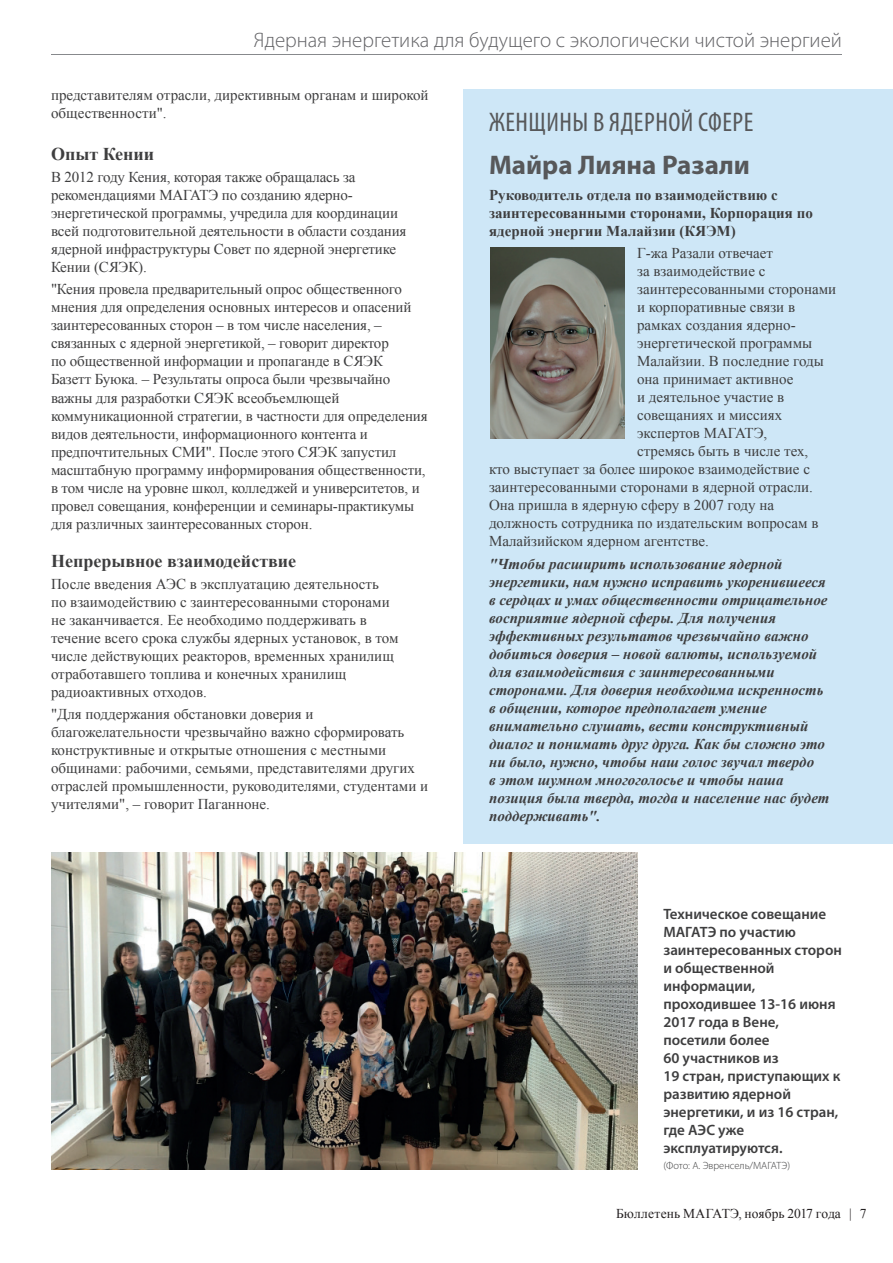
<style>
.page{position:relative;width:893px;height:1263px;background:#fff}
.page>*{position:absolute;margin:0;border:0;box-sizing:border-box;transform-origin:0 0}
.t1{font:condensed 27px "Myriad Pro";letter-spacing:.02em;color:#57585a}
.t2{font:700 27px "Myriad Pro";color:#57585a}
.t3{font:300 21px "Myriad Pro";color:#636366}
.t4{font:700 18px "Times New Roman";color:#3e3e3f}
.t5{font:15px/18px "Times New Roman";letter-spacing:-.01em;color:#3e3e3f}
.t6{font:italic 700 15px/18px "Times New Roman";color:#3e3e3f}
.t7{font:600 15px/18px "Myriad Pro";color:#3e3e3f}
.t8{font:700 15px/18px "Times New Roman";color:#3e3e3f}
.t9{font:13.5px "Times New Roman";letter-spacing:.005em;color:#231f20}
.t10{font:300 10.5px "Myriad Pro";color:#3e3e3f}
</style>
<div class="page">
<img style="left:51px;top:853px;width:587px;height:316px">
<hr style="left:51px;top:54px;width:791px;height:1px;background:#87898c">
<div style="left:463px;top:89px;width:430px;height:755px;background:#cee7f7"></div>
<img style="left:490px;top:248px;width:134px;height:190px">
<h2 class="t3" style="left:254px;top:27px;width:589px">Ядерная энергетика для будущего с экологически чистой энергией</h2>
<p class="t5" style="left:51px;top:85px;width:379px">представителям отрасли, директивным органам и широкой общественности".</p>
<p class="t4" style="left:51px;top:141px;width:105px">Опыт Кении</p>
<p class="t5" style="left:51px;top:168px;width:357px">В 2012 году Кения, которая также обращалась за рекомендациями МАГАТЭ по созданию ядерно&shy;энергетической программы, учредила для координации всей подготовительной деятельности в области создания ядерной инфраструктуры Совет по ядерной энергетике Кении (СЯЭК).</p>
<p class="t5" style="left:51px;top:280px;width:378px">"Кения провела предварительный опрос общественного мнения для определения основных интересов и опасений заинтересованных сторон – в том числе населения, – связанных с ядерной энергетикой, – говорит директор<br>по общественной информации и пропаганде в СЯЭК<br>Базетт Буюка. – Результаты опроса были чрезвычайно важны для разработки СЯЭК всеобъемлющей коммуникационной стратегии, в частности для определения видов деятельности, информационного контента и предпочтительных СМИ". После этого СЯЭК запустил масштабную программу информирования общественности, в том числе на уровне школ, колледжей и университетов, и провел совещания, конференции и семинары-практикумы для различных заинтересованных сторон.</p>
<p class="t4" style="left:51px;top:548px;width:247px">Непрерывное взаимодействие</p>
<p class="t5" style="left:51px;top:574px;width:349px">После введения АЭС в эксплуатацию деятельность<br>по взаимодействию с заинтересованными сторонами не заканчивается. Ее необходимо поддерживать в течение всего срока службы ядерных установок, в том числе действующих реакторов, временных хранилищ отработавшего топлива и конечных хранилищ радиоактивных отходов.</p>
<p class="t5" style="left:51px;top:705px;width:379px">"Для поддержания обстановки доверия и благожелательности чрезвычайно важно сформировать конструктивные и открытые отношения с местными общинами: рабочими, семьями, представителями других отраслей промышленности, руководителями, студентами и учителями", – говорит Паганноне.</p>
<h1 class="t1" style="left:489px;top:106px;width:266px">ЖЕНЩИНЫ В ЯДЕРНОЙ СФЕРЕ</h1>
<h1 class="t2" style="left:489px;top:147px;width:262px">Майра Лияна Разали</h1>
<p class="t8" style="left:489px;top:186px;width:325px">Руководитель отдела по взаимодействию с заинтересованными сторонами, Корпорация по ядерной энергии Малайзии (КЯЭМ)</p>
<p class="t5" style="left:637px;top:244px;width:137px">Г-жа Разали отвечает</p>
<p class="t5" style="left:637px;top:262px;width:130px">за взаимодействие с</p>
<p class="t5" style="left:637px;top:280px;width:201px">заинтересованными сторонами</p>
<p class="t5" style="left:637px;top:298px;width:160px">и корпоративные связи в</p>
<p class="t5" style="left:637px;top:316px;width:160px">рамках создания ядерно-</p>
<p class="t5" style="left:637px;top:334px;width:177px">энергетической программы</p>
<p class="t5" style="left:637px;top:352px;width:188px">Малайзии. В последние годы</p>
<p class="t5" style="left:637px;top:370px;width:158px">она принимает активное</p>
<p class="t5" style="left:637px;top:388px;width:149px">и деятельное участие в</p>
<p class="t5" style="left:637px;top:406px;width:147px">совещаниях и миссиях</p>
<p class="t5" style="left:637px;top:424px;width:132px">экспертов МАГАТЭ,</p>
<p class="t5" style="left:637px;top:442px;width:173px">стремясь быть в числе тех,</p>
<p class="t5" style="left:489px;top:460px;width:322px">кто выступает за более широкое взаимодействие с</p>
<p class="t5" style="left:489px;top:478px;width:325px">заинтересованными сторонами в ядерной отрасли.</p>
<p class="t5" style="left:489px;top:496px;width:287px">Она пришла в ядерную сферу в 2007 году на</p>
<p class="t5" style="left:489px;top:514px;width:331px">должность сотрудника по издательским вопросам в</p>
<p class="t5" style="left:489px;top:532px;width:221px">Малайзийском ядерном агентстве.</p>
<p class="t6" style="left:489px;top:554px;width:342px">"Чтобы расширить использование ядерной энергетики, нам нужно исправить укоренившееся в сердцах и умах общественности отрицательное восприятие ядерной сферы. Для получения эффективных результатов чрезвычайно важно добиться доверия – новой валюты, используемой для взаимодействия с заинтересованными сторонами. Для доверия необходима искренность в общении, которое предполагает умение внимательно слушать, вести конструктивный диалог и понимать друг друга. Как бы сложно это ни было, нужно, чтобы наш голос звучал твердо<br>в этом шумном многоголосье и чтобы наша позиция была тверда, тогда и население нас будет поддерживать".</p>
<p class="t7" style="left:663px;top:904px;width:180px">Техническое совещание<br>МАГАТЭ по участию заинтересованных сторон и общественной информации, проходившее 13-16 июня<br>2017 года в Вене, посетили более<br>60 участников из<br>19 стран, приступающих к развитию ядерной энергетики, и из 16 стран, где АЭС уже эксплуатируются.</p>
<p class="t10" style="left:663px;top:1159px;width:128px">(Фото: А. Эвренсель/МАГАТЭ)</p>
<p class="t9" style="left:616px;top:1205px;width:252px">Бюллетень МАГАТЭ, ноябрь 2017 года | 7</p>
</div>
